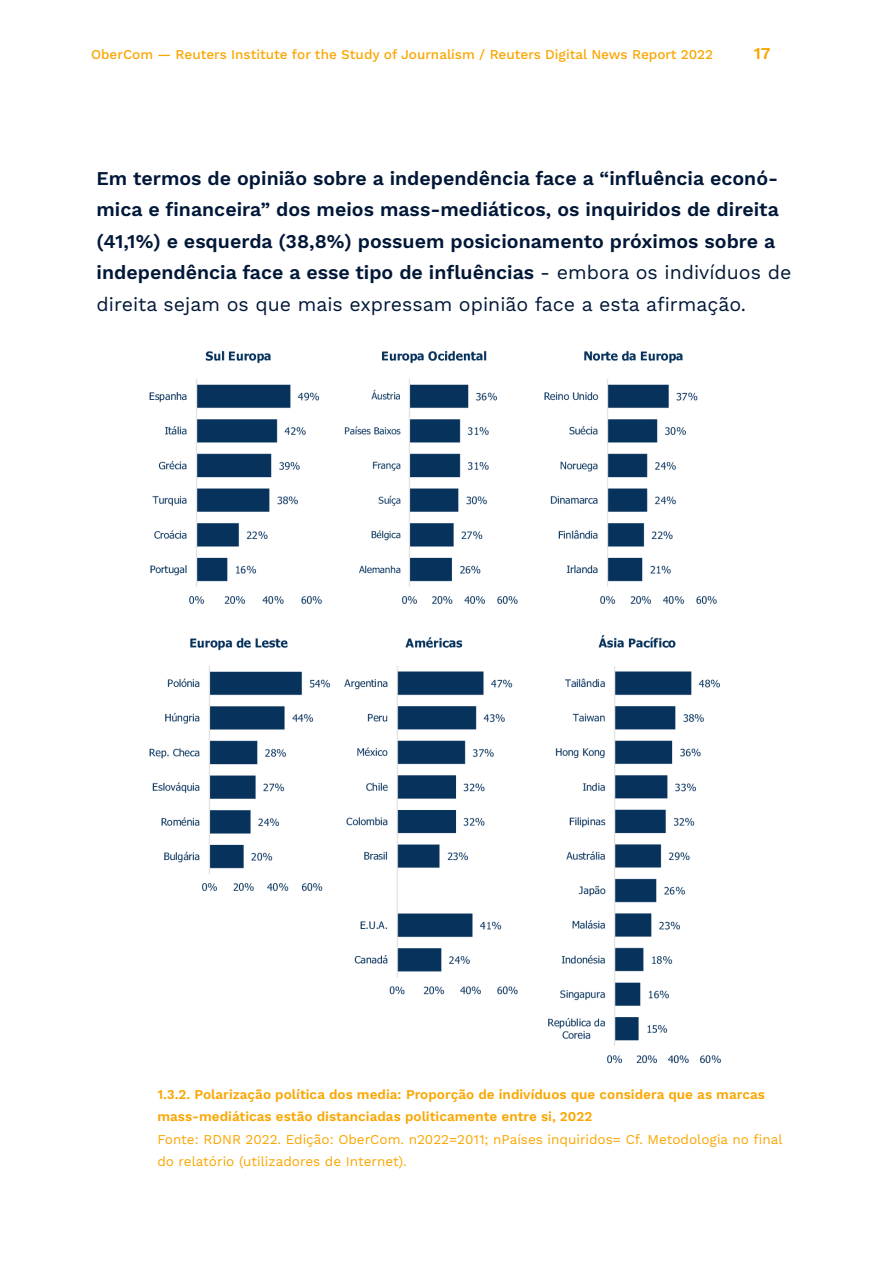
<style>
.page{position:relative;width:893px;height:1263px;background:#fff}
.page>*{position:absolute;margin:0;border:0;box-sizing:border-box;transform-origin:0 0}
.t1{font:600 19.5px/31.5px "Work Sans";color:#001737}
.t2{font:600 16.5px "Work Sans";color:#f9a600}
.t3{font:600 13.5px/22.5px "Work Sans";color:#f9a600}
.t4{font:13.5px/22.5px "Work Sans";color:#f9a600}
.t5{font:500 13.5px "Work Sans";color:#f9a600}
.s1{font-weight:400}
</style>
<div class="page">
<img style="left:149px;top:350px;width:572px;height:714px">
<p class="t5" style="left:91px;top:47px;width:624px">OberCom — Reuters Institute for the Study of Journalism / Reuters Digital News Report 2022</p>
<p class="t2" style="left:754px;top:44px;width:18px">17</p>
<p class="t1" style="left:97px;top:163px;width:696px">Em termos de opinião sobre a independência face a “influência econó&shy;mica e financeira” dos meios mass-mediáticos, os inquiridos de direita (41,1%) e esquerda (38,8%) possuem posicionamento próximos sobre a independência face a esse tipo de influências <span class="s1">- embora os indivíduos de direita sejam os que mais expressam opinião face a esta afirmação.</span></p>
<p class="t3" style="left:157px;top:1083px;width:609px">1.3.2. Polarização política dos media: Proporção de indivíduos que considera que as marcas mass-mediáticas estão distanciadas politicamente entre si, 2022</p>
<p class="t4" style="left:157px;top:1128px;width:627px">Fonte: RDNR 2022. Edição: OberCom. n2022=2011; nPaíses inquiridos= Cf. Metodologia no final do relatório (utilizadores de Internet).</p>
</div>
